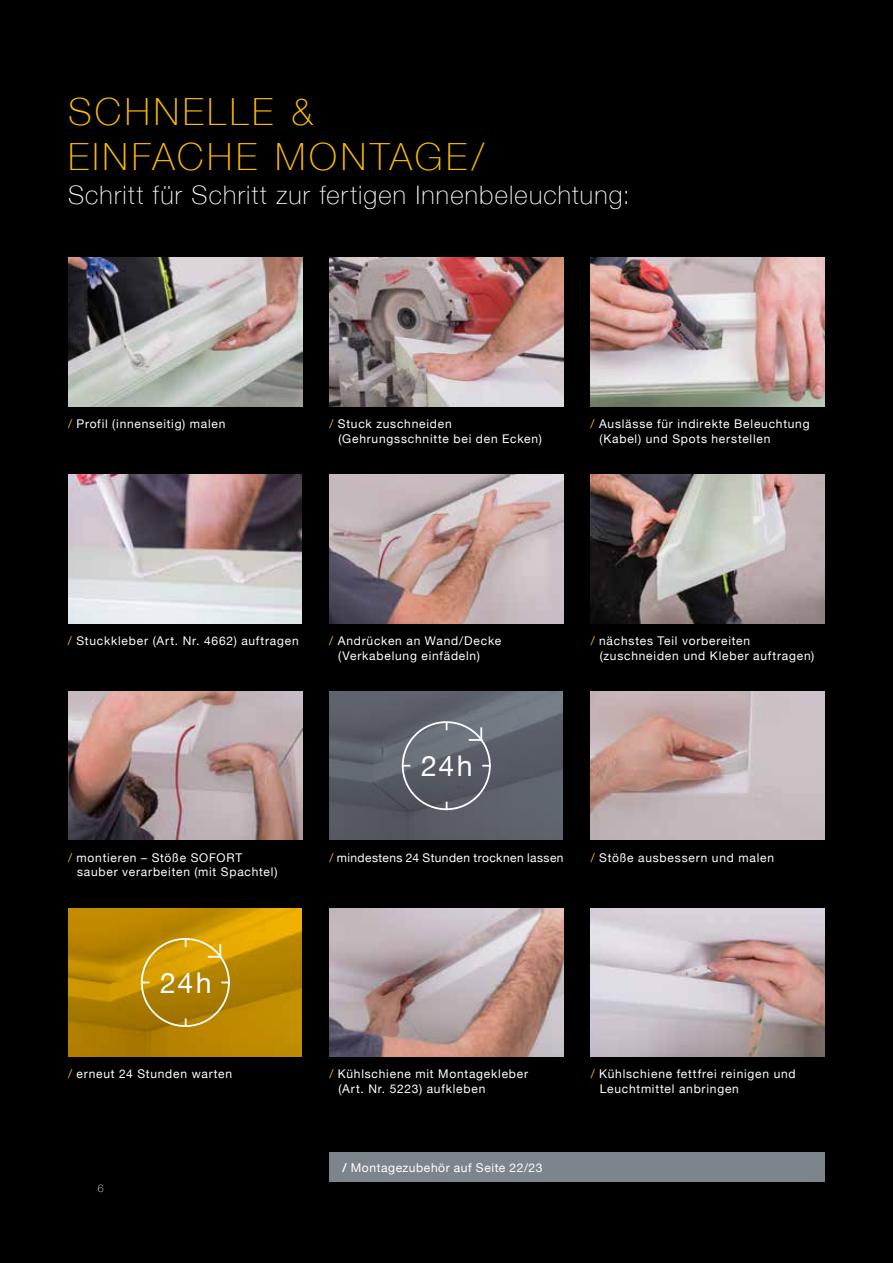
<style>
.page{position:relative;width:893px;height:1263px;background:#000}
.page>*{position:absolute;margin:0;border:0;box-sizing:border-box;transform-origin:0 0}
.t1{font:100 37.5px/45px "Helvetica Neue";letter-spacing:.1em;color:#fbba00}
.t2{font:28.5px "Helvetica Neue";letter-spacing:.07em;color:#fff}
.t3{font:100 25.5px "Helvetica Neue";letter-spacing:.05em;color:#fff}
.t4{font:12.15px "Helvetica Neue";letter-spacing:.045em;color:#fff}
.t5{font:12px/14.4px "Helvetica Neue";letter-spacing:.065em;color:#fff}
.t6{font:12px "Helvetica Neue";letter-spacing:.035em;color:#fff}
.t7{font:100 10.5px "Helvetica Neue";color:#fff}
.s1{color:#fbba00}
.s2{font-weight:500}
</style>
<div class="page">
<div style="left:330px;top:1152px;width:495px;height:30px;background:#7c858c"></div>
<img style="left:68px;top:258px;width:234px;height:148px">
<img style="left:330px;top:258px;width:233px;height:148px">
<img style="left:591px;top:475px;width:234px;height:148px">
<img style="left:329px;top:475px;width:234px;height:148px">
<img style="left:68px;top:691px;width:234px;height:149px">
<img style="left:591px;top:691px;width:234px;height:149px">
<img style="left:330px;top:908px;width:233px;height:149px">
<img style="left:591px;top:908px;width:234px;height:149px">
<img style="left:329px;top:691px;width:234px;height:149px">
<div style="left:402px;top:721px;width:89px;height:89px;border:2px solid #fff;border-radius:50%"></div>
<svg style="left:482px;top:765px;width:9px;height:2px"></svg>
<svg style="left:469px;top:727px;width:13px;height:14px"></svg>
<img style="left:68px;top:908px;width:234px;height:149px">
<svg style="left:185px;top:941px;width:2px;height:6px"></svg>
<svg style="left:185px;top:1018px;width:2px;height:6px"></svg>
<div style="left:141px;top:938px;width:89px;height:89px;border:2px solid #fff;border-radius:50%"></div>
<svg style="left:221px;top:981px;width:9px;height:2px"></svg>
<svg style="left:208px;top:944px;width:13px;height:14px"></svg>
<img style="left:591px;top:258px;width:233px;height:148px">
<img style="left:68px;top:475px;width:234px;height:148px">
<h1 class="t1" style="left:68px;top:87px;width:418px">SCHNELLE &amp;<br>EINFACHE MONTAGE/</h1>
<h3 class="t3" style="left:68px;top:176px;width:563px">Schritt für Schritt zur fertigen Innenbeleuchtung:</h3>
<p class="t5" style="left:68px;top:418px;width:159px"><span class="s1">/</span> Profil (innenseitig) malen</p>
<p class="t5" style="left:338px;top:418px;width:205px;text-indent:-9px"><span class="s1">/</span> Stuck zuschneiden (Gehrungsschnitte bei den Ecken)</p>
<p class="t5" style="left:599px;top:417px;width:212px;text-indent:-9px"><span class="s1">/</span> Auslässe für indirekte Beleuchtung (Kabel) und Spots herstellen</p>
<p class="t5" style="left:68px;top:635px;width:232px"><span class="s1">/</span> Stuckkleber (Art. Nr. 4662) auftragen</p>
<p class="t5" style="left:338px;top:634px;width:165px;text-indent:-9px"><span class="s1">/</span> Andrücken an Wand/Decke (Verkabelung einfädeln)</p>
<p class="t5" style="left:600px;top:634px;width:216px;text-indent:-9px"><span class="s1">/</span> nächstes Teil vorbereiten (zuschneiden und Kleber auftragen)</p>
<h2 class="t2" style="left:421px;top:745px;width:53px">24h</h2>
<p class="t5" style="left:77px;top:851px;width:202px;text-indent:-9px"><span class="s1">/</span> montieren – Stöße SOFORT sauber verarbeiten (mit Spachtel)</p>
<p class="t6" style="left:329px;top:849px;width:236px"><span class="s1">/</span> mindestens 24 Stunden trocknen lassen</p>
<p class="t5" style="left:591px;top:851px;width:185px"><span class="s1">/</span> Stöße ausbessern und malen</p>
<h2 class="t2" style="left:160px;top:962px;width:53px">24h</h2>
<p class="t5" style="left:68px;top:1067px;width:166px"><span class="s1">/</span> erneut 24 Stunden warten</p>
<p class="t5" style="left:338px;top:1067px;width:191px;text-indent:-9px"><span class="s1">/</span> Kühlschiene mit Montagekleber (Art. Nr. 5223) aufkleben</p>
<p class="t5" style="left:600px;top:1067px;width:198px;text-indent:-9px"><span class="s1">/</span> Kühlschiene fettfrei reinigen und<br>Leuchtmittel anbringen</p>
<p class="t7" style="left:98px;top:1180px;width:7px">6</p>
<p class="t4" style="left:342px;top:1159px;width:201px"><span class="s2">/</span> Montagezubehör auf Seite 22/23</p>
</div>
